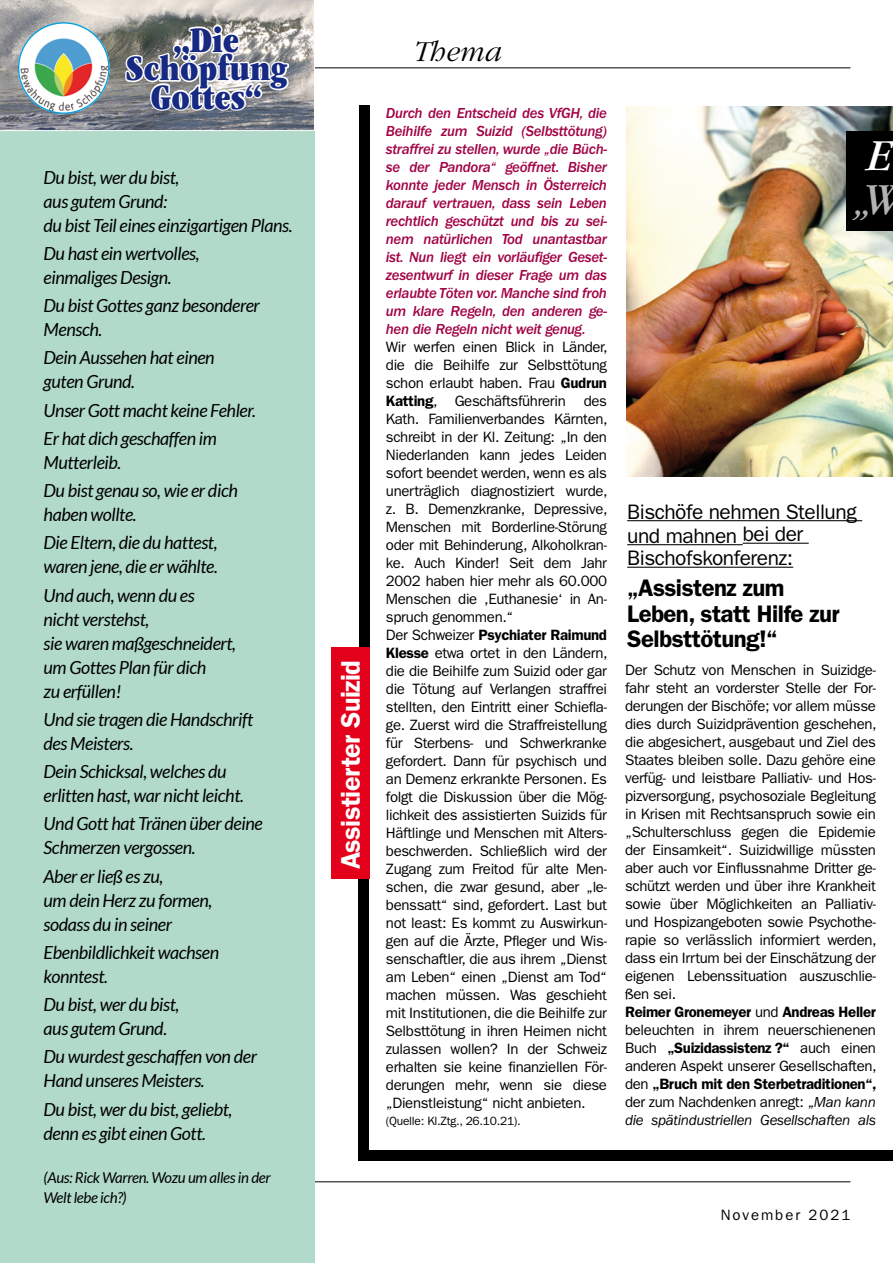
<style>
.page{position:relative;width:893px;height:1263px;background:#fff}
.page>*{position:absolute;margin:0;border:0;box-sizing:border-box;transform-origin:0 0}
.t1{font:italic 46.2px "Garamond";color:#b1b3b4}
.t2{font:italic 46.2px "Garamond";color:#fff}
.t3{font:ultra-condensed 37.05px/28.5px "Garamond";color:#162983;text-align:center}
.t4{font:italic 300 30px "Garamond";color:#000}
.t5{font:600 27px "Franklin Gothic LT";letter-spacing:-.02em;color:#fff}
.t6{font:600 24px/25.5px "Franklin Gothic LT";letter-spacing:-.02em;color:#000}
.t7{font:21px/23.2px "Franklin Gothic LT";letter-spacing:-.02em;color:#000}
.t8{font:italic 18px/24px "Lato";letter-spacing:-.02em;color:#000}
.t9{font:15px/18px "Franklin Gothic LT";letter-spacing:-.02em;color:#000}
.t10{font:italic 500 15px/18px "Franklin Gothic LT";letter-spacing:-.02em;color:#a10446;text-align:justify}
.t11{font:italic 15px/19.5px "Lato";letter-spacing:-.02em;color:#000}
.t12{font:15px "Franklin Gothic LT";letter-spacing:.13em;color:#000}
.t13{font:12px "Franklin Gothic LT";letter-spacing:-.02em;color:#000}
.s1{font-weight:600}
.s2{font-style:italic}
</style>
<div class="page">
<hr style="left:64px;top:67px;width:786px;height:1px;background:#000">
<hr style="left:64px;top:1181px;width:786px;height:1px;background:#000">
<div style="left:0;top:0;width:315px;height:1263px;background:#b1daca"></div>
<svg style="left:0;top:0;width:315px;height:131px;background:#abadac"></svg>
<img style="left:626px;top:106px;width:267px;height:370px">
<hr style="left:627px;top:520px;width:235px;height:1px;background:#000">
<hr style="left:627px;top:544px;width:116px;height:1px;background:#000">
<hr style="left:743px;top:543px;width:66px;height:1px;background:#000">
<hr style="left:627px;top:567px;width:166px;height:1px;background:#000">
<div style="left:358px;top:878px;width:11px;height:283px;background:#000"></div>
<div style="left:359px;top:105px;width:11px;height:642px;background:#000"></div>
<div style="left:367px;top:1150px;width:526px;height:10px;background:#000"></div>
<div style="left:846px;top:131px;width:47px;height:99px;background:#000"></div>
<div style="left:332px;top:647px;width:38px;height:231px;background:#e2001a"></div>
<h2 class="t3" style="left:125px;top:25px;width:163px">„Die<br>Schöpfung<br>Gottes“</h2>
<p class="t8" style="left:44px;top:165px;width:250px">Du bist, wer du bist,<br>aus gutem Grund:<br>du bist Teil eines einzigartigen Plans.</p>
<p class="t8" style="left:44px;top:242px;width:158px">Du hast ein wertvolles, einmaliges Design.</p>
<p class="t8" style="left:44px;top:294px;width:218px">Du bist Gottes ganz besonderer<br>Mensch.</p>
<p class="t8" style="left:44px;top:346px;width:173px">Dein Aussehen hat einen guten Grund.</p>
<p class="t8" style="left:44px;top:396px;width:214px;line-height:28.2px">Unser Gott macht keine Fehler.<br>Er hat dich geschaffen im</p>
<p class="t8" style="left:44px;top:449px;width:196px;line-height:28.2px">Mutterleib.<br>Du bist genau so, wie er dich</p>
<p class="t8" style="left:44px;top:501px;width:175px;line-height:28.2px">haben wollte.<br>Die Eltern, die du hattest,</p>
<p class="t8" style="left:44px;top:553px;width:176px;line-height:28.2px">waren jene, die er wählte.<br>Und auch, wenn du es</p>
<p class="t8" style="left:44px;top:608px;width:194px">nicht verstehst,<br>sie waren maßgeschneidert, um Gottes Plan für dich<br>zu erfüllen!</p>
<p class="t8" style="left:44px;top:708px;width:211px">Und sie tragen die Handschrift des Meisters.</p>
<p class="t8" style="left:44px;top:760px;width:202px">Dein Schicksal, welches du erlitten hast, war nicht leicht.</p>
<p class="t8" style="left:44px;top:812px;width:221px">Und Gott hat Tränen über deine<br>Schmerzen vergossen.</p>
<p class="t8" style="left:44px;top:865px;width:170px">Aber er ließ es zu,<br>um dein Herz zu formen, sodass du in seiner</p>
<p class="t8" style="left:44px;top:941px;width:177px">Ebenbildlichkeit wachsen konntest.</p>
<p class="t8" style="left:44px;top:993px;width:137px">Du bist, wer du bist, aus gutem Grund.</p>
<p class="t8" style="left:44px;top:1045px;width:215px">Du wurdest geschaffen von der<br>Hand unseres Meisters.</p>
<p class="t8" style="left:44px;top:1098px;width:190px">Du bist, wer du bist, geliebt, denn es gibt einen Gott.</p>
<p class="t11" style="left:44px;top:1168px;width:229px">(Aus: Rick Warren. Wozu um alles in der<br>Welt lebe ich?)</p>
<h3 class="t5" style="left:334px;top:869px;width:211px;rotate:-90deg">Assistierter Suizid</h3>
<h3 class="t4" style="left:413px;top:36px;width:90px">Thema</h3>
<p class="t10" style="left:386px;top:104px;width:223px">Durch den Entscheid des VfGH, die Beihilfe zum Suizid (Selbsttötung) straffrei zu stellen, wurde „die Büch&shy;se der Pandora“ geöffnet. Bisher konnte jeder Mensch in Österreich darauf vertrauen, dass sein Leben rechtlich geschützt und bis zu sei&shy;nem natürlichen Tod unantastbar ist. Nun liegt ein vorläufiger Geset&shy;zesentwurf in dieser Frage um das erlaubte Töten vor. Manche sind froh um klare Regeln, den anderen ge&shy;hen die Regeln nicht weit genug.</p>
<p class="t9" style="left:386px;top:338px;width:223px">Wir werfen einen Blick in Länder, die die Beihilfe zur Selbsttötung schon erlaubt haben. Frau <span class="s1">Gudrun Katting</span>, Geschäftsführerin des Kath. Familienverbandes Kärnten, schreibt in der Kl. Zeitung: „In den Niederlanden kann jedes Leiden sofort beendet werden, wenn es als unerträglich diagnostiziert wurde, z. B. Demenzkranke, Depressive, Menschen mit Borderline-Störung oder mit Behinderung, Alkoholkran&shy;ke. Auch Kinder! Seit dem Jahr 2002 haben hier mehr als 60.000<br>Menschen die ,Euthanesie‘ in An&shy;spruch genommen.“<br>Der Schweizer <span class="s1">Psychiater Raimund Klesse</span> etwa ortet in den Ländern, die die Beihilfe zum Suizid oder gar die Tötung auf Verlangen straffrei stellten, den Eintritt einer Schiefla&shy;ge. Zuerst wird die Straffreistellung für Sterbens- und Schwerkranke gefordert. Dann für psychisch und an Demenz erkrankte Personen. Es folgt die Diskussion über die Mög&shy;lichkeit des assistierten Suizids für Häftlinge und Menschen mit Alters&shy;beschwerden. Schließlich wird der Zugang zum Freitod für alte Men&shy;schen, die zwar gesund, aber „le&shy;benssatt“ sind, gefordert. Last but not least: Es kommt zu Auswirkun&shy;gen auf die Ärzte, Pfleger und Wis&shy;senschaftler, die aus ihrem „Dienst am Leben“ einen „Dienst am Tod“ machen müssen. Was geschieht mit Institutionen, die die Beihilfe zur Selbsttötung in ihren Heimen nicht zulassen wollen? In der Schweiz erhalten sie keine finanziellen För&shy;derungen mehr, wenn sie diese „Dienstleistung“ nicht anbieten.</p>
<p class="t13" style="left:386px;top:1114px;width:137px">(Quelle: Kl.Ztg., 26.10.21).</p>
<h1 class="t2" style="left:867px;top:132px;width:28px">E</h1>
<h1 class="t1" style="left:855px;top:175px;width:50px">„W</h1>
<h3 class="t7" style="left:627px;top:500px;width:231px">Bischöfe nehmen Stellung und mahnen bei der<br>Bischofskonferenz:</h3>
<h3 class="t6" style="left:627px;top:575px;width:214px">„Assistenz zum<br>Leben, statt Hilfe zur<br>Selbsttötung!“</h3>
<p class="t9" style="left:625px;top:661px;width:253px">Der Schutz von Menschen in Suizidge&shy;fahr steht an vorderster Stelle der For&shy;derungen der Bischöfe; vor allem müsse dies durch Suizidprävention geschehen, die abgesichert, ausgebaut und Ziel des Staates bleiben solle. Dazu gehöre eine verfüg- und leistbare Palliativ- und Hos&shy;pizversorgung, psychosoziale Begleitung in Krisen mit Rechtsanspruch sowie ein „Schulterschluss gegen die Epidemie der Einsamkeit“. Suizidwillige müssten aber auch vor Einflussnahme Dritter ge&shy;schützt werden und über ihre Krankheit sowie über Möglichkeiten an Palliativ&shy;und Hospizangeboten sowie Psychothe&shy;rapie so verlässlich informiert werden, dass ein Irrtum bei der Einschätzung der eigenen Lebenssituation auszuschlie&shy;ßen sei.<br><span class="s1">Reimer Gronemeyer</span> und <span class="s1">Andreas Heller </span>beleuchten in ihrem neuerschienenen Buch <span class="s1">„Suizidassistenz ?“</span> auch einen anderen Aspekt unserer Gesellschaften, den <span class="s1">„Bruch mit den Sterbetraditionen“, </span>der zum Nachdenken anregt: „<span class="s2">Man kann die spätindustriellen Gesellschaften als</span></p>
<p class="t12" style="left:721px;top:1206px;width:131px">November 2021</p>
</div>
